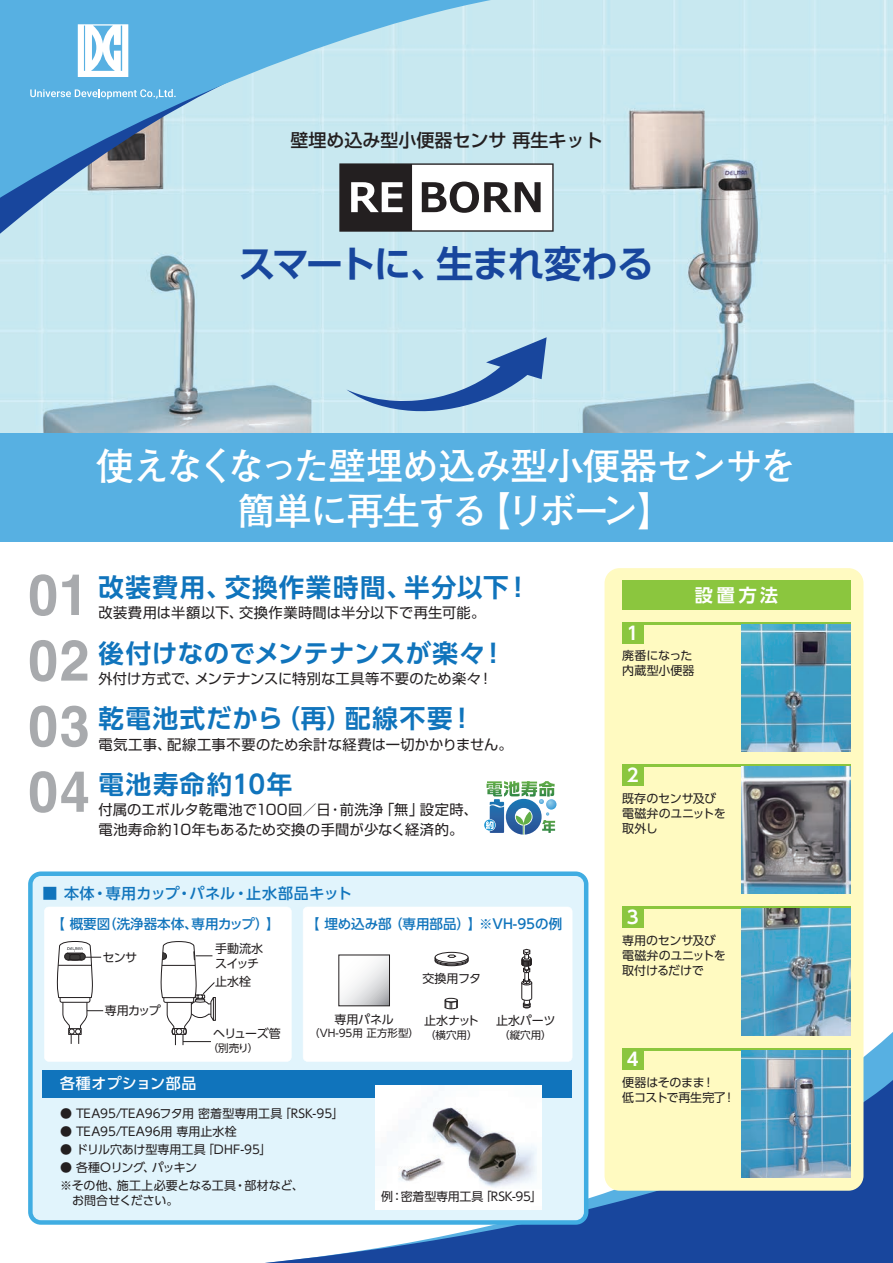
<style>
.page{position:relative;width:893px;height:1263px;background:#fff}
.page>*{position:absolute;margin:0;border:0;box-sizing:border-box;transform-origin:0 0}
.t1{font:700 57px "Helvetica";letter-spacing:.025em;color:#a8aaad;scale:.95 1}
.t2{font:700 37.5px/45px "Futo Go B101 Pr 5";letter-spacing:-.045em;color:#fff;text-align:center}
.t3{font:700 37.5px "UD Shin Go Pro De";letter-spacing:-.06em;color:#18469d}
.t4{font:700 25.5px "UD Shin Go Pro De";letter-spacing:.05em;color:#1074bc}
.t5{font:700 25.5px "UD Shin Go Pro De";letter-spacing:.01em;color:#1074bc}
.t6{font:500 18px "Shin Go Pro";color:#231f20}
.t7{font:700 18px "UD Shin Go Pr 6 De";color:#fff}
.t8{font:700 18px "UD Shin Go Pro De";color:#fff}
.t9{font:500 15px "UD Shin Go Pro";letter-spacing:.03em;color:#1074bc}
.t10{font:500 15px "UD Shin Go Pro";letter-spacing:.025em;color:#fff}
.t11{font:14.25px/19.5px "Shin Go Pro";letter-spacing:.015em;color:#231f20}
.t12{font:500 13.5px "UD Shin Go Pro";color:#1074bc}
.t13{font:12px/15px "UD Shin Go Pro";letter-spacing:-.01em;color:#231f20}
.t14{font:12px/15px "UD Shin Go Pro";letter-spacing:-.03em;color:#231f20}
.t15{font:10.5px "UD Shin Go Pro";color:#231f20}
</style>
<div class="page">
<svg style="left:265px;top:1068px;width:628px;height:195px;fill:#18469d"></svg>
<svg style="left:28px;top:871px;width:560px;height:354px;fill:#e1f4fc"></svg>
<img style="left:0;top:0;width:893px;height:433px">
<div style="left:0;top:433px;width:893px;height:109px;background:#57b0e2"></div>
<div style="left:604px;top:568px;width:259px;height:623px;background:#fffac1;border-radius:15px"></div>
<hr style="left:622px;top:622px;width:229px;height:3px;background:#8bc63e">
<hr style="left:622px;top:764px;width:229px;height:3px;background:#8bc63e">
<hr style="left:622px;top:906px;width:229px;height:3px;background:#8bc63e">
<hr style="left:622px;top:1049px;width:229px;height:2px;background:#8bc63e">
<svg style="left:346px;top:337px;width:201px;height:75px"></svg>
<img style="left:741px;top:1051px;width:110px;height:127px">
<img style="left:741px;top:767px;width:110px;height:127px">
<img style="left:741px;top:909px;width:110px;height:127px">
<img style="left:741px;top:625px;width:110px;height:127px">
<div style="left:622px;top:622px;width:21px;height:21px;background:#8bc63e"></div>
<div style="left:622px;top:764px;width:21px;height:21px;background:#8bc63e"></div>
<div style="left:622px;top:906px;width:21px;height:21px;background:#8bc63e"></div>
<div style="left:622px;top:1049px;width:21px;height:21px;background:#8bc63e"></div>
<div style="left:622px;top:581px;width:229px;height:29px;background:#8bc63e"></div>
<div style="left:43px;top:1070px;width:529px;height:27px;background:#1074bc"></div>
<img style="left:376px;top:1085px;width:165px;height:125px">
<svg style="left:44px;top:907px;width:248px;height:155px"></svg>
<svg style="left:303px;top:907px;width:269px;height:155px"></svg>
<svg style="left:340px;top:956px;width:48px;height:48px"></svg>
<div style="left:338px;top:954px;width:52px;height:52px;border:1px solid #231f20"></div>
<svg style="left:0;top:206px;width:548px;height:39px;fill:#c8e8f0"></svg>
<svg style="left:0;top:0;width:608px;height:206px;fill:#c8e8f0"></svg>
<svg style="left:78px;top:24px;width:50px;height:53px"></svg>
<svg style="left:30px;top:89px;width:146px;height:10px"></svg>
<svg style="left:484px;top:819px;width:11px;height:12px"></svg>
<svg style="left:486px;top:781px;width:70px;height:54px"></svg>
<h3 class="t6" style="left:290px;top:125px;width:313px">壁埋め込み型小便器センサ 再生キット</h3>
<h2 class="t3" style="left:239px;top:234px;width:417px">スマートに、生まれ変わる</h2>
<h2 class="t2" style="left:96px;top:441px;width:702px">使えなくなった壁埋め込み型小便器センサを簡単に再生する【リボーン】</h2>
<h1 class="t1" style="left:28px;top:560px;width:65px">01</h1>
<h1 class="t1" style="left:28px;top:626px;width:66px">02</h1>
<h1 class="t1" style="left:28px;top:691px;width:66px">03</h1>
<h1 class="t1" style="left:28px;top:757px;width:67px">04</h1>
<h3 class="t4" style="left:99px;top:567px;width:434px">改装費用、交換作業時間、半分以下！</h3>
<p class="t11" style="left:99px;top:601px;width:388px">改装費用は半額以下、交換作業時間は半分以下で再生可能。</p>
<h3 class="t5" style="left:99px;top:632px;width:409px">後付けなのでメンテナンスが楽々！</h3>
<p class="t11" style="left:99px;top:667px;width:396px">外付け方式で、メンテナンスに特別な工具等不要のため楽々！</p>
<h3 class="t4" style="left:99px;top:698px;width:378px">乾電池式だから（再）配線不要！</h3>
<p class="t11" style="left:99px;top:733px;width:416px">電気工事、配線工事不要のため余計な経費は一切かかりません。</p>
<h3 class="t4" style="left:99px;top:763px;width:195px">電池寿命約10年</h3>
<p class="t11" style="left:99px;top:798px;width:381px">付属のエボルタ乾電池で100回／日・前洗浄「無」設定時、電池寿命約10年もあるため交換の手間が少なく経済的。</p>
<h3 class="t7" style="left:627px;top:618px;width:13px">1</h3>
<h3 class="t8" style="left:695px;top:581px;width:85px">設置方法</h3>
<p class="t13" style="left:622px;top:648px;width:74px">廃番になった内蔵型小便器</p>
<h3 class="t7" style="left:627px;top:760px;width:13px">2</h3>
<p class="t13" style="left:622px;top:790px;width:105px">既存のセンサ及び電磁弁のユニットを取外し</p>
<p class="t9" style="left:43px;top:881px;width:311px">■ 本体・専用カップ・パネル・止水部品キット</p>
<p class="t12" style="left:51px;top:913px;width:230px">【 概要図（洗浄器本体、専用カップ）】</p>
<p class="t12" style="left:306px;top:913px;width:257px">【 埋め込み部 （専用部品）】※VH-95の例</p>
<p class="t13" style="left:102px;top:949px;width:36px">センサ</p>
<p class="t13" style="left:105px;top:1002px;width:58px">専用カップ</p>
<p class="t10" style="left:60px;top:1071px;width:138px">各種オプション部品</p>
<p class="t14" style="left:215px;top:940px;width:50px">手動流水スイッチ</p>
<p class="t13" style="left:215px;top:973px;width:37px">止水栓</p>
<p class="t13" style="left:213px;top:1026px;width:69px">ヘリューズ管</p>
<p class="t15" style="left:208px;top:1039px;width:52px">（別売り）</p>
<p class="t13" style="left:334px;top:1011px;width:61px">専用パネル</p>
<p class="t15" style="left:309px;top:1025px;width:111px">（VH-95用 正方形型）</p>
<p class="t13" style="left:423px;top:970px;width:60px">交換用フタ</p>
<p class="t13" style="left:424px;top:1013px;width:57px">止水ナット</p>
<p class="t15" style="left:425px;top:1026px;width:54px">（横穴用）</p>
<p class="t13" style="left:496px;top:1013px;width:61px">止水パーツ</p>
<p class="t15" style="left:499px;top:1026px;width:54px">（縦穴用）</p>
<p class="t13" style="left:60px;top:1106px;width:285px">● TEA95/TEA96フタ用 密着型専用工具「RSK-95」</p>
<p class="t13" style="left:60px;top:1124px;width:178px">● TEA95/TEA96用 専用止水栓</p>
<p class="t13" style="left:60px;top:1142px;width:213px">● ドリル穴あけ型専用工具「DHF-95」</p>
<p class="t13" style="left:60px;top:1158px;width:245px;line-height:18px">● 各種Oリング、パッキン<br>※その他、施工上必要となる工具・部材など、</p>
<p class="t13" style="left:60px;top:1193px;width:120px">　お問合せください。</p>
<p class="t13" style="left:381px;top:1189px;width:162px">例：密着型専用工具「RSK-95」</p>
<h3 class="t7" style="left:627px;top:902px;width:13px">3</h3>
<p class="t13" style="left:622px;top:932px;width:105px">専用のセンサ及び電磁弁のユニットを取付けるだけで</p>
<h3 class="t7" style="left:627px;top:1045px;width:13px">4</h3>
<p class="t13" style="left:622px;top:1074px;width:115px">便器はそのまま！<br>低コストで再生完了！</p>
</div>
